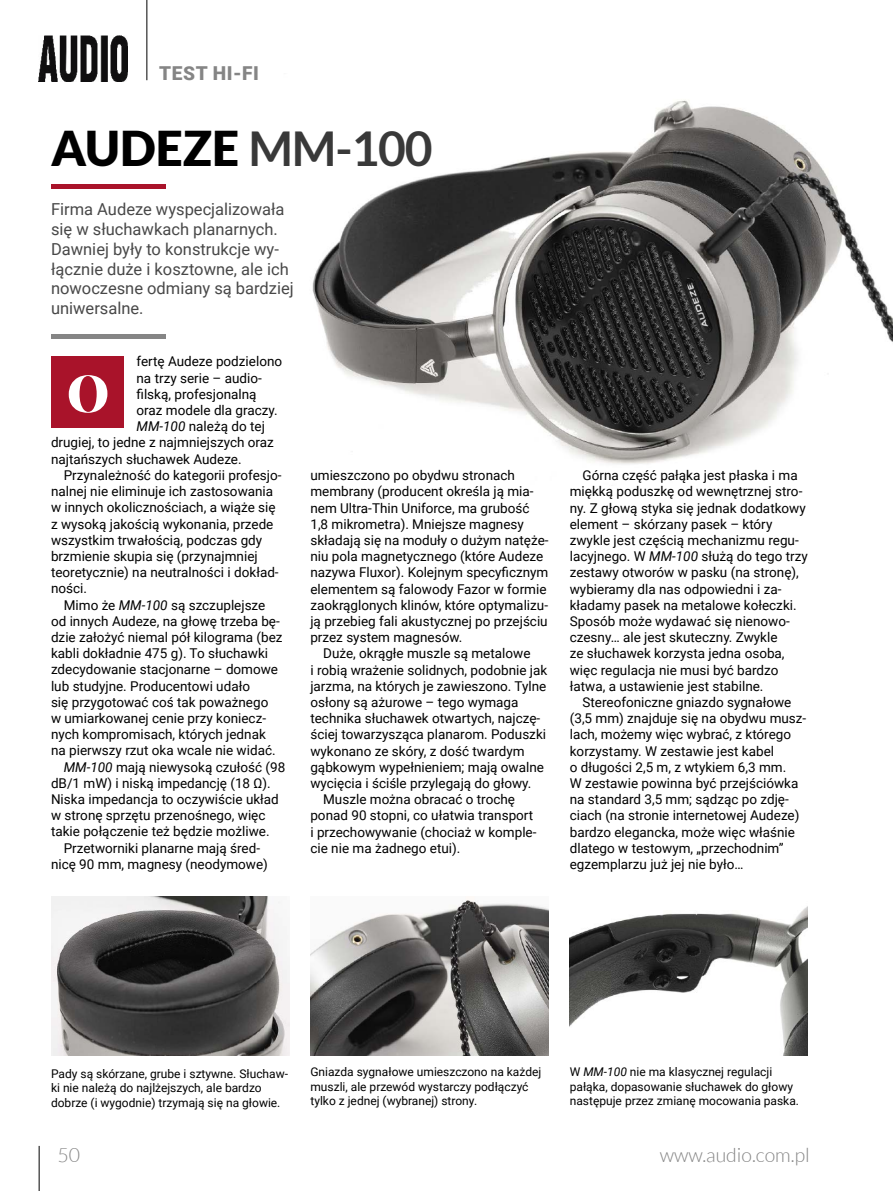
<style>
.page{position:relative;width:893px;height:1191px;background:#fff}
.page>*{position:absolute;margin:0;border:0;box-sizing:border-box;transform-origin:0 0}
.t1{font:900 51.15px "Playfair Display";color:#fff}
.t2{font:900 48px "Lato";color:#000}
.t3{font:300 19.5px "Lato";color:#858585}
.t4{font:900 19.2px "Roboto";letter-spacing:.035em;color:#858585}
.t5{font:16.5px/19.8px "Roboto";color:#484848}
.t6{font:13.5px/16.2px "Roboto";color:#000}
.t7{font:12px/14.4px "Roboto";color:#000}
.s1{font-weight:700;color:#393939}
.s2{font-style:italic}
</style>
<div class="page">
<hr style="left:39px;top:1145px;width:1px;height:46px;background:#000">
<hr style="left:147px;top:0;width:1px;height:80px;background:#000">
<img style="left:39px;top:35px;width:89px;height:46px">
<img style="left:312px;top:100px;width:580px;height:376px">
<div style="left:51px;top:334px;width:114px;height:5px;background:#858585"></div>
<div style="left:51px;top:356px;width:73px;height:72px;background:#a9132a"></div>
<hr style="left:51px;top:185px;width:114px;height:4px;background:#a9132a">
<img style="left:310px;top:900px;width:239px;height:155px">
<img style="left:51px;top:896px;width:238px;height:159px">
<img style="left:570px;top:906px;width:238px;height:149px">
<h3 class="t4" style="left:159px;top:60px;width:101px">TEST HI-FI</h3>
<h2 class="t2" style="left:51px;top:120px;width:383px">AUDEZE <span class="s1">MM-100</span></h2>
<p class="t5" style="left:51px;top:199px;width:244px">Firma Audeze wyspecjalizowała się w słuchawkach planarnych.<br>Dawniej były to konstrukcje wy&shy;łącznie duże i kosztowne, ale ich nowoczesne odmiany są bardziej uniwersalne.</p>
<p class="t6" style="left:137px;top:353px;width:147px">fertę Audeze podzielono</p>
<p class="t6" style="left:137px;top:369px;width:127px">na trzy serie – audio-</p>
<p class="t6" style="left:137px;top:385px;width:122px">filską, profesjonalną</p>
<p class="t6" style="left:137px;top:402px;width:143px">oraz modele dla graczy.</p>
<p class="t6" style="left:137px;top:418px;width:130px"><span class="s2">MM-100</span> należą do tej</p>
<p class="t6" style="left:51px;top:434px;width:224px">drugiej, to jedne z najmniejszych oraz</p>
<p class="t6" style="left:51px;top:450px;width:192px">najtańszych słuchawek Audeze.</p>
<p class="t6" style="left:64px;top:466px;width:219px">Przynależność do kategorii profesjo-</p>
<p class="t6" style="left:51px;top:483px;width:224px">nalnej nie eliminuje ich zastosowania</p>
<p class="t6" style="left:51px;top:499px;width:226px">w innych okolicznościach, a wiąże się</p>
<p class="t6" style="left:51px;top:515px;width:224px">z wysoką jakością wykonania, przede</p>
<p class="t6" style="left:51px;top:531px;width:213px">wszystkim trwałością, podczas gdy</p>
<p class="t6" style="left:51px;top:547px;width:208px">brzmienie skupia się (przynajmniej</p>
<p class="t6" style="left:51px;top:564px;width:229px">teoretycznie) na neutralności i dokład-</p>
<p class="t6" style="left:51px;top:580px;width:38px">ności.</p>
<p class="t6" style="left:64px;top:596px;width:203px">Mimo że <span class="s2">MM-100</span> są szczuplejsze</p>
<p class="t6" style="left:51px;top:612px;width:230px">od innych Audeze, na głowę trzeba bę-</p>
<p class="t6" style="left:51px;top:628px;width:233px">dzie założyć niemal pół kilograma (bez</p>
<p class="t6" style="left:51px;top:645px;width:219px">kabli dokładnie 475 g). To słuchawki</p>
<p class="t6" style="left:51px;top:661px;width:229px">zdecydowanie stacjonarne – domowe</p>
<p class="t6" style="left:51px;top:677px;width:201px">lub studyjne. Producentowi udało</p>
<p class="t6" style="left:51px;top:693px;width:219px">się przygotować coś tak poważnego</p>
<p class="t6" style="left:51px;top:709px;width:217px">w umiarkowanej cenie przy koniecz-</p>
<p class="t6" style="left:51px;top:726px;width:216px">nych kompromisach, których jednak</p>
<p class="t6" style="left:51px;top:742px;width:226px">na pierwszy rzut oka wcale nie widać.</p>
<p class="t6" style="left:64px;top:758px;width:223px"><span class="s2">MM-100</span> mają niewysoką czułość (98</p>
<p class="t6" style="left:51px;top:774px;width:221px">dB/1 mW) i niską impedancję (18 Ω).</p>
<p class="t6" style="left:51px;top:790px;width:229px">Niska impedancja to oczywiście układ</p>
<p class="t6" style="left:51px;top:807px;width:216px">w stronę sprzętu przenośnego, więc</p>
<p class="t6" style="left:51px;top:823px;width:220px">takie połączenie też będzie możliwe.</p>
<p class="t6" style="left:64px;top:839px;width:198px">Przetworniki planarne mają śred-</p>
<p class="t6" style="left:51px;top:855px;width:218px">nicę 90 mm, magnesy (neodymowe)</p>
<h1 class="t1" style="left:67px;top:352px;width:44px">O</h1>
<p class="t6" style="left:310px;top:467px;width:240px">umieszczono po obydwu stronach membrany (producent określa ją mia&shy;nem Ultra-Thin Uniforce, ma grubość 1,8 mikrometra). Mniejsze magnesy składają się na moduły o dużym natęże&shy;niu pola magnetycznego (które Audeze nazywa Fluxor). Kolejnym specyficznym elementem są falowody Fazor w formie zaokrąglonych klinów, które optymalizu&shy;ją przebieg fali akustycznej po przejściu przez system magnesów.</p>
<p class="t6" style="left:323px;top:645px;width:209px">Duże, okrągłe muszle są metalowe</p>
<p class="t6" style="left:310px;top:661px;width:238px">i robią wrażenie solidnych, podobnie jak</p>
<p class="t6" style="left:310px;top:677px;width:237px">jarzma, na których je zawieszono. Tylne</p>
<p class="t6" style="left:310px;top:693px;width:210px">osłony są ażurowe – tego wymaga</p>
<p class="t6" style="left:310px;top:710px;width:231px">technika słuchawek otwartych, najczę-</p>
<p class="t6" style="left:310px;top:726px;width:237px">ściej towarzysząca planarom. Poduszki</p>
<p class="t6" style="left:310px;top:742px;width:216px">wykonano ze skóry, z dość twardym</p>
<p class="t6" style="left:310px;top:758px;width:235px">gąbkowym wypełnieniem; mają owalne</p>
<p class="t6" style="left:310px;top:774px;width:223px">wycięcia i ściśle przylegają do głowy.</p>
<p class="t6" style="left:323px;top:791px;width:193px">Muszle można obracać o trochę</p>
<p class="t6" style="left:310px;top:807px;width:224px">ponad 90 stopni, co ułatwia transport</p>
<p class="t6" style="left:310px;top:823px;width:228px">i przechowywanie (chociaż w komple-</p>
<p class="t6" style="left:310px;top:839px;width:152px">cie nie ma żadnego etui).</p>
<p class="t6" style="left:570px;top:467px;width:240px;text-indent:13px">Górna część pałąka jest płaska i ma miękką poduszkę od wewnętrznej stro&shy;ny. Z głową styka się jednak dodatkowy element – skórzany pasek – który zwykle jest częścią mechanizmu regu&shy;lacyjnego. W <span class="s2">MM-100</span> służą do tego trzy zestawy otworów w pasku (na stronę), wybieramy dla nas odpowiedni i za&shy;kładamy pasek na metalowe kołeczki.<br>Sposób może wydawać się nienowo&shy;czesny… ale jest skuteczny. Zwykle<br>ze słuchawek korzysta jedna osoba, więc regulacja nie musi być bardzo łatwa, a ustawienie jest stabilne.</p>
<p class="t6" style="left:570px;top:693px;width:238px;text-indent:13px">Stereofoniczne gniazdo sygnałowe (3,5 mm) znajduje się na obydwu musz&shy;lach, możemy więc wybrać, z którego korzystamy. W zestawie jest kabel<br>o długości 2,5 m, z wtykiem 6,3 mm.<br>W zestawie powinna być przejściówka na standard 3,5 mm; sądząc po zdję&shy;ciach (na stronie internetowej Audeze) bardzo elegancka, może więc właśnie dlatego w testowym, „przechodnim” egzemplarzu już jej nie było…</p>
<p class="t7" style="left:51px;top:1065px;width:239px">Pady są skórzane, grube i sztywne. Słuchaw&shy;ki nie należą do najlżejszych, ale bardzo dobrze (i wygodnie) trzymają się na głowie.</p>
<p class="t7" style="left:570px;top:1064px;width:231px">W <span class="s2">MM-100</span> nie ma klasycznej regulacji pałąka, dopasowanie słuchawek do głowy następuje przez zmianę mocowania paska.</p>
<p class="t7" style="left:310px;top:1064px;width:232px">Gniazda sygnałowe umieszczono na każdej muszli, ale przewód wystarczy podłączyć tylko z jednej (wybranej) strony.</p>
<h3 class="t3" style="left:57px;top:1144px;width:24px">50</h3>
<h3 class="t3" style="left:660px;top:1144px;width:151px">www.audio.com.pl</h3>
</div>
